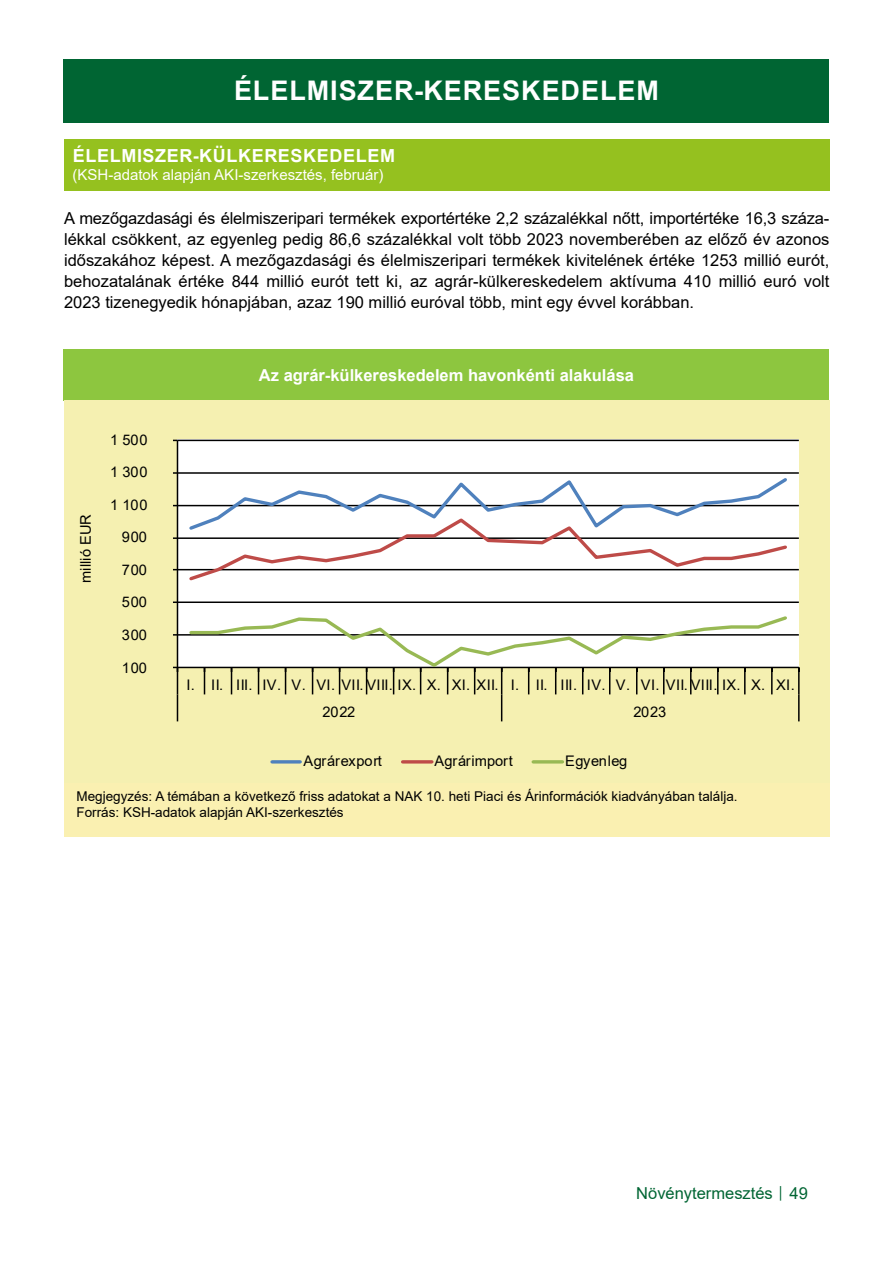
<style>
.page{position:relative;width:893px;height:1263px;background:#fff}
.page>*{position:absolute;margin:0;border:0;box-sizing:border-box;transform-origin:0 0}
.Cím_01{font:700 27px "Arial";letter-spacing:.035em;color:#fff}
.Cím_02{font:700 18px "Arial";letter-spacing:.035em;color:#fff}
.Szoveg{font:16.5px/21px "Arial";color:#000;text-align:justify}
.Tablazat_cime{font:700 16.5px "Arial";color:#fff}
.t1{font:16.5px "Arial";color:#006533}
.Cím_03{font:15px "Arial";color:#fff}
.t2{font:14.7px "Arial";letter-spacing:.01em;color:#000}
.t3{font:14.55px/26.8px "Arial";letter-spacing:.025em;color:#000}
.t4{font:14.55px "Arial";letter-spacing:.005em;color:#000}
.Tablazat_forrasa{font:13.5px "Arial";color:#000}
.s1{font-size:12px}
</style>
<div class="page">
<div style="left:64px;top:60px;width:765px;height:63px;background:#006533"></div>
<div style="left:64px;top:349px;width:765px;height:51px;background:#8dc63f"></div>
<div style="left:64px;top:783px;width:765px;height:54px;background:#faf0b1"></div>
<div style="left:64px;top:139px;width:765px;height:51px;background:#95c11f"></div>
<div style="left:64px;top:400px;width:765px;height:383px;background:#f5f0b1"></div>
<div style="left:177px;top:440px;width:621px;height:228px;background:#fff"></div>
<hr style="left:177px;top:634px;width:622px;height:2px;background:#000">
<hr style="left:177px;top:601px;width:622px;height:2px;background:#000">
<hr style="left:177px;top:569px;width:622px;height:1px;background:#000">
<hr style="left:177px;top:537px;width:622px;height:2px;background:#000">
<hr style="left:177px;top:505px;width:622px;height:1px;background:#000">
<hr style="left:177px;top:472px;width:622px;height:2px;background:#000">
<hr style="left:177px;top:440px;width:622px;height:1px;background:#000">
<hr style="left:177px;top:440px;width:1px;height:227px;background:#000">
<hr style="left:177px;top:667px;width:622px;height:1px;background:#000">
<hr style="left:798px;top:667px;width:2px;height:27px;background:#000">
<svg style="left:173px;top:667px;width:5px;height:54px"></svg>
<hr style="left:798px;top:694px;width:2px;height:27px;background:#000">
<svg style="left:187px;top:478px;width:603px;height:103px"></svg>
<svg style="left:188px;top:616px;width:602px;height:105px"></svg>
<hr style="left:272px;top:760px;width:28px;height:3px;background:#4f81bd">
<hr style="left:403px;top:760px;width:29px;height:3px;background:#be4b48">
<hr style="left:533px;top:760px;width:29px;height:3px;background:#98b954">
<p class="Cím_01" style="left:234px;top:72px;width:426px">ÉLELMISZER-KERESKEDELEM</p>
<p class="Cím_02" style="left:73px;top:143px;width:324px">ÉLELMISZER-KÜLKERESKEDELEM</p>
<p class="Cím_03" style="left:73px;top:165px;width:312px">(KSH-adatok alapján AKI-szerkesztés, február)</p>
<p class="Szoveg" style="left:64px;top:208px;width:767px">A mezőgazdasági és élelmiszeripari termékek exportértéke 2,2 százalékkal nőtt, importértéke 16,3 száza&shy;lékkal csökkent, az egyenleg pedig 86,6 százalékkal volt több 2023 novemberében az előző év azonos időszakához képest. A mezőgazdasági és élelmiszeripari termékek kivitelének értéke 1253 millió eurót, behozatalának értéke 844 millió eurót tett ki, az agrár-külkereskedelem aktívuma 410 millió euró volt 2023 tizenegyedik hónapjában, azaz 190 millió euróval több, mint egy évvel korábban.</p>
<p class="t2" style="left:75px;top:583px;width:71px;rotate:-90deg">millió EUR</p>
<p class="t3" style="left:110px;top:426px;width:39px">1 500</p>
<p class="t3" style="left:110px;top:458px;width:39px">1 300</p>
<p class="t3" style="left:110px;top:491px;width:39px">1 100</p>
<p class="t3" style="left:122px;top:524px;width:27px">900</p>
<p class="t3" style="left:122px;top:556px;width:27px">700</p>
<p class="t3" style="left:122px;top:589px;width:27px">500</p>
<p class="t3" style="left:122px;top:621px;width:27px">300</p>
<p class="t3" style="left:122px;top:654px;width:27px">100</p>
<p class="Tablazat_cime" style="left:259px;top:363px;width:377px">Az agrár-külkereskedelem havonkénti alakulása</p>
<p class="t3" style="left:323px;top:672px;width:474px;text-indent:-136px">I. II. III. IV. V. VI. VII. VIII. IX. X. XI. XII. I. II. III. IV. V. VI. VII. VIII. IX. X. XI.<br>2022</p>
<p class="t3" style="left:633px;top:699px;width:34px">2023</p>
<p class="t4" style="left:304px;top:751px;width:80px">Agrárexport</p>
<p class="t3" style="left:434px;top:748px;width:80px">Agrárimport</p>
<p class="t3" style="left:565px;top:748px;width:64px">Egyenleg</p>
<p class="Tablazat_forrasa" style="left:77px;top:787px;width:663px">Megjegyzés: A témában a következő friss adatokat a NAK 10. heti Piaci és Árinformációk kiadványában találja.</p>
<p class="Tablazat_forrasa" style="left:77px;top:803px;width:269px">Forrás: KSH-adatok alapján AKI-szerkesztés</p>
<p class="t1" style="left:636px;top:1182px;width:173px">Növénytermesztés <span class="s1">│</span> 49</p>
</div>
